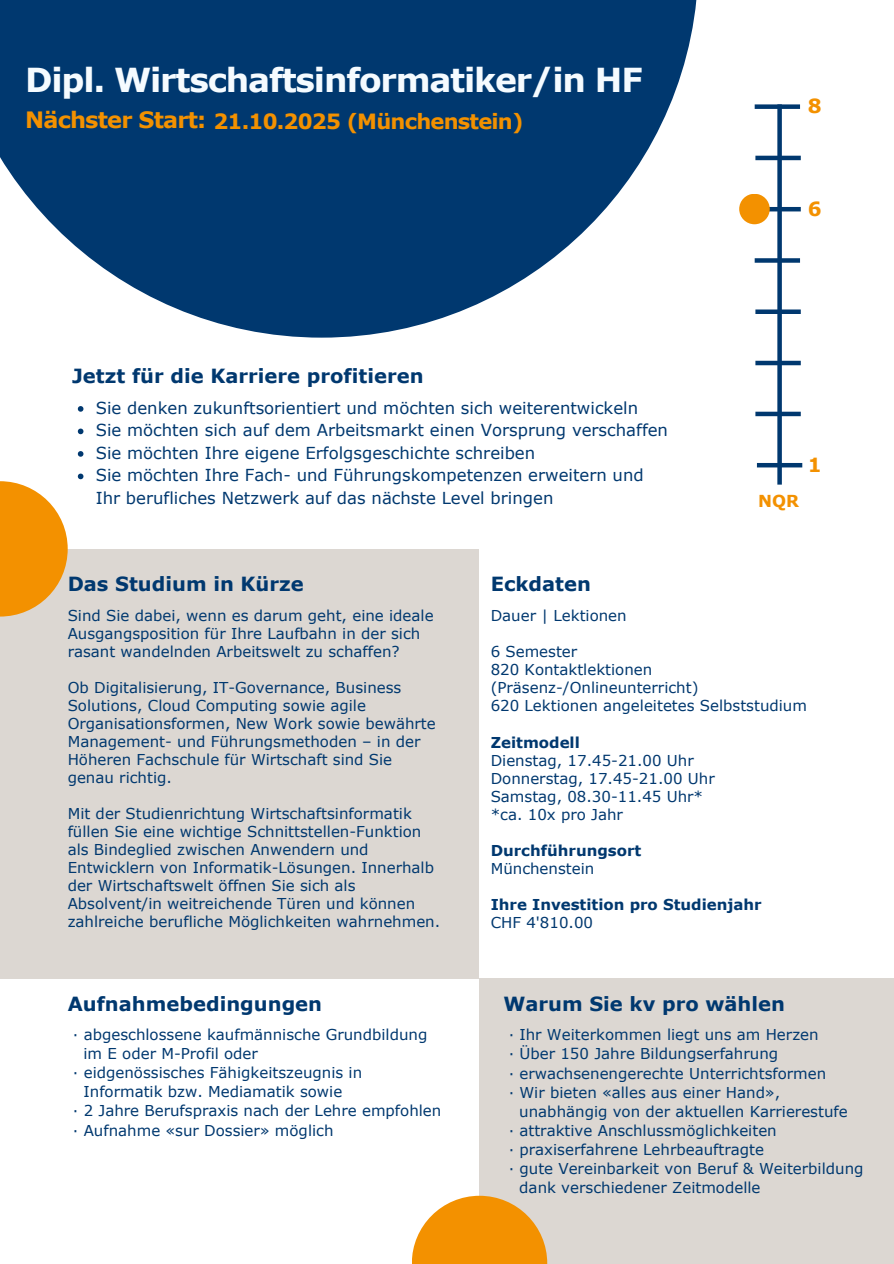
<style>
.page{position:relative;width:894px;height:1264px;background:#fff}
.page>*{position:absolute;margin:0;border:0;box-sizing:border-box;transform-origin:0 0}
.t1{font:700 33px "Verdana";letter-spacing:-.035em;color:#f5fbff}
.t2{font:700 21px "Verdana";letter-spacing:-.035em;color:#f39100}
.t3{font:700 19.5px "Verdana";color:#00386f}
.t4{font:700 19.5px "Verdana";color:#f39100}
.t5{font:16.5px/22.5px "Verdana";color:#00386f}
.t6{font:700 16.5px "Verdana";color:#f39100}
.t7{font:15px/18px "Verdana";color:#00386f}
.t8{font:700 15px "Verdana";color:#00386f}
.s1{font-size:22.5px}
</style>
<div class="page">
<svg style="left:0;top:0;width:697px;height:337px;fill:#00386f"></svg>
<div style="left:479px;top:978px;width:414px;height:285px;background:#dcd7d2"></div>
<div style="left:0;top:549px;width:479px;height:429px;background:#dcd7d2"></div>
<svg style="left:412px;top:1195px;width:135px;height:68px;fill:#f39100"></svg>
<svg style="left:0;top:481px;width:68px;height:135px;fill:#f39100"></svg>
<svg style="left:777px;top:109px;width:4px;height:375px"></svg>
<div style="left:755px;top:411px;width:45px;height:5px;background:#00386f"></div>
<hr style="left:756px;top:463px;width:46px;height:4px;background:#00386f">
<hr style="left:755px;top:361px;width:45px;height:4px;background:#00386f">
<div style="left:754px;top:104px;width:45px;height:5px;background:#00386f"></div>
<hr style="left:755px;top:156px;width:45px;height:4px;background:#00386f">
<hr style="left:755px;top:207px;width:45px;height:4px;background:#00386f">
<div style="left:754px;top:258px;width:45px;height:5px;background:#00386f"></div>
<div style="left:755px;top:309px;width:45px;height:5px;background:#00386f"></div>
<div style="left:739px;top:194px;width:30px;height:30px;background:#f39100;border-radius:50%"></div>
<svg style="left:78px;top:406px;width:5px;height:6px"></svg>
<svg style="left:78px;top:428px;width:5px;height:6px"></svg>
<svg style="left:78px;top:451px;width:5px;height:6px"></svg>
<svg style="left:78px;top:473px;width:5px;height:6px"></svg>
<p class="t1" style="left:25px;top:59px;width:619px">Dipl. Wirtschaftsinformatiker/in HF</p>
<p class="t2" style="left:25px;top:108px;width:499px"><span class="s1">Nächster Start:</span> 21.10.2025 (Münchenstein)</p>
<p class="t3" style="left:72px;top:363px;width:353px">Jetzt für die Karriere profitieren</p>
<p class="t5" style="left:96px;top:396px;width:543px">Sie denken zukunftsorientiert und möchten sich weiterentwickeln</p>
<p class="t5" style="left:96px;top:418px;width:573px">Sie möchten sich auf dem Arbeitsmarkt einen Vorsprung verschaffen</p>
<h3 class="t5" style="left:96px;top:441px;width:441px">Sie möchten Ihre eigene Erfolgsgeschichte schreiben</h3>
<p class="t5" style="left:96px;top:463px;width:549px">Sie möchten Ihre Fach- und Führungskompetenzen erweitern und<br>Ihr berufliches Netzwerk auf das nächste Level bringen</p>
<p class="t3" style="left:68px;top:571px;width:237px">Das Studium in Kürze</p>
<p class="t3" style="left:490px;top:571px;width:102px">Eckdaten</p>
<p class="t4" style="left:807px;top:93px;width:15px">8</p>
<p class="t4" style="left:807px;top:196px;width:15px">6</p>
<p class="t6" style="left:758px;top:490px;width:42px">NQR</p>
<p class="t4" style="left:807px;top:452px;width:15px">1</p>
<p class="t7" style="left:68px;top:605px;width:367px">Sind Sie dabei, wenn es darum geht, eine ideale<br>Ausgangsposition für Ihre Laufbahn in der sich</p>
<h1 class="t7" style="left:68px;top:641px;width:333px">rasant wandelnden Arbeitswelt zu schaffen?</h1>
<h2 class="t7" style="left:68px;top:677px;width:369px">Ob Digitalisierung, IT-Governance, Business Solutions, Cloud Computing sowie agile Organisationsformen, New Work sowie bewährte Management- und Führungsmethoden – in der Höheren Fachschule für Wirtschaft sind Sie genau richtig.</h2>
<h2 class="t7" style="left:68px;top:803px;width:374px">Mit der Studienrichtung Wirtschaftsinformatik füllen Sie eine wichtige Schnittstellen-Funktion als Bindeglied zwischen Anwendern und Entwicklern von Informatik-Lösungen. Innerhalb der Wirtschaftswelt öffnen Sie sich als Absolvent/in weitreichende Türen und können zahlreiche berufliche Möglichkeiten wahrnehmen.</h2>
<p class="t3" style="left:68px;top:991px;width:256px">Aufnahmebedingungen</p>
<p class="t7" style="left:73px;top:1024px;width:356px">· abgeschlossene kaufmännische Grundbildung</p>
<p class="t7" style="left:83px;top:1044px;width:176px">im E oder M-Profil oder</p>
<p class="t7" style="left:73px;top:1063px;width:290px">· eidgenössisches Fähigkeitszeugnis in</p>
<p class="t7" style="left:83px;top:1082px;width:260px">Informatik bzw. Mediamatik sowie</p>
<p class="t7" style="left:73px;top:1101px;width:370px">· 2 Jahre Berufspraxis nach der Lehre empfohlen</p>
<h3 class="t7" style="left:73px;top:1120px;width:262px">· Aufnahme «sur Dossier» möglich</h3>
<p class="t7" style="left:490px;top:606px;width:137px">Dauer | Lektionen</p>
<p class="t7" style="left:490px;top:642px;width:88px">6 Semester</p>
<p class="t7" style="left:490px;top:660px;width:209px">820 Kontaktlektionen (Präsenz-/Onlineunterricht)</p>
<p class="t7" style="left:490px;top:696px;width:318px">620 Lektionen angeleitetes Selbststudium</p>
<p class="t8" style="left:490px;top:733px;width:91px">Zeitmodell</p>
<p class="t7" style="left:490px;top:751px;width:204px">Dienstag, 17.45-21.00 Uhr</p>
<p class="t7" style="left:490px;top:769px;width:225px">Donnerstag, 17.45-21.00 Uhr</p>
<p class="t7" style="left:490px;top:787px;width:214px">Samstag, 08.30-11.45 Uhr*</p>
<p class="t7" style="left:490px;top:805px;width:134px">*ca. 10x pro Jahr</p>
<p class="t8" style="left:490px;top:841px;width:152px">Durchführungsort</p>
<p class="t7" style="left:490px;top:859px;width:105px">Münchenstein</p>
<h3 class="t8" style="left:490px;top:895px;width:272px">Ihre Investition pro Studienjahr</h3>
<p class="t7" style="left:490px;top:913px;width:104px">CHF 4'810.00</p>
<p class="t3" style="left:503px;top:991px;width:283px">Warum Sie kv pro wählen</p>
<p class="t7" style="left:508px;top:1025px;width:311px">· Ihr Weiterkommen liegt uns am Herzen</p>
<h3 class="t7" style="left:508px;top:1044px;width:271px">· Über 150 Jahre Bildungserfahrung</h3>
<p class="t7" style="left:508px;top:1063px;width:319px">· erwachsenengerechte Unterrichtsformen</p>
<p class="t7" style="left:508px;top:1082px;width:273px">· Wir bieten «alles aus einer Hand»,</p>
<p class="t7" style="left:519px;top:1101px;width:330px">unabhängig von der aktuellen Karrierestufe</p>
<p class="t7" style="left:508px;top:1121px;width:269px">· attraktive Anschlussmöglichkeiten</p>
<p class="t7" style="left:508px;top:1140px;width:257px">· praxiserfahrene Lehrbeauftragte</p>
<h4 class="t7" style="left:508px;top:1159px;width:356px">· gute Vereinbarkeit von Beruf &amp; Weiterbildung</h4>
<h3 class="t7" style="left:519px;top:1178px;width:243px">dank verschiedener Zeitmodelle</h3>
</div>
